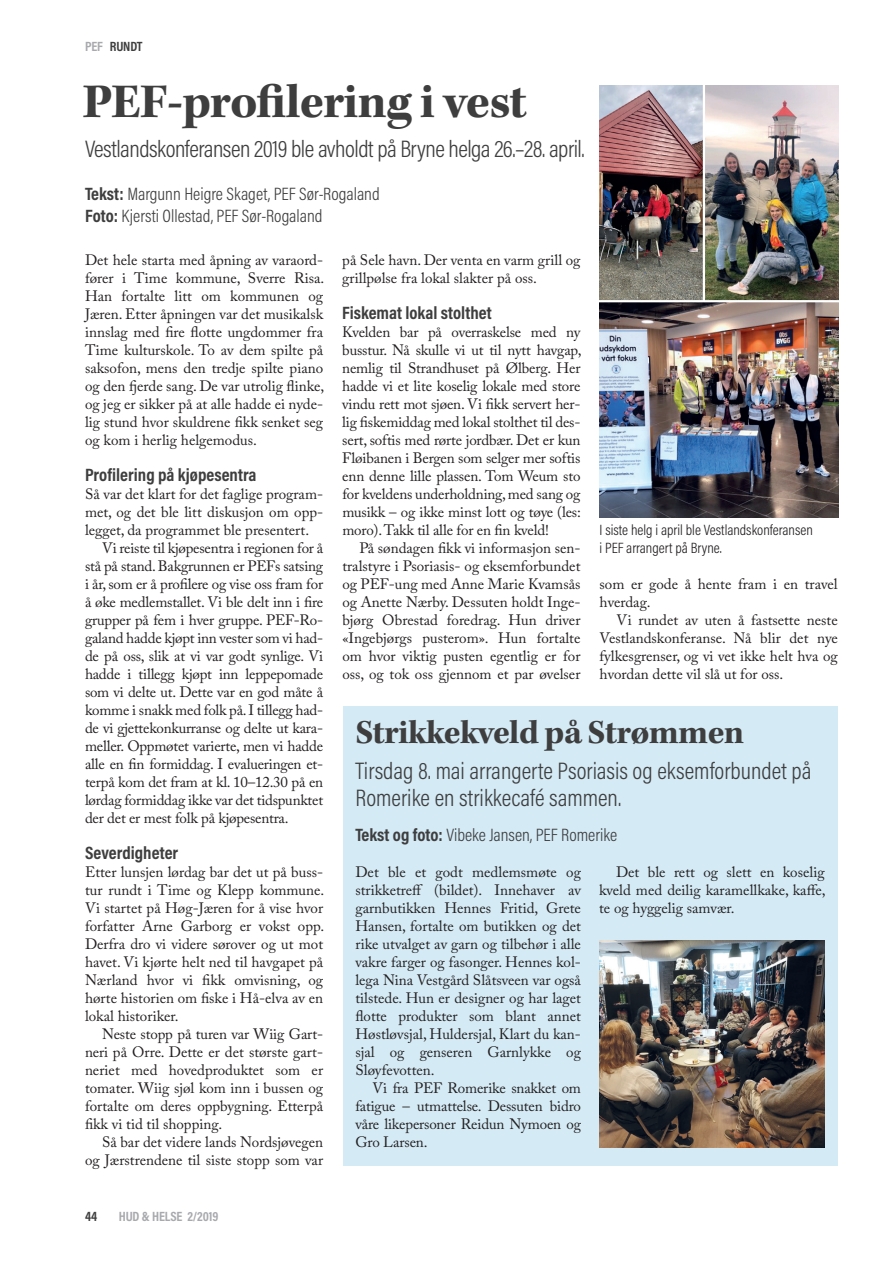
<style>
.page{position:relative;width:893px;height:1263px;background:#fff}
.page>*{position:absolute;margin:0;border:0;box-sizing:border-box;transform-origin:0 0}
.t1{font:700 49.8px "Kepler Std";letter-spacing:-.025em;color:#3e3e3f}
.t2{font:700 34.5px "Kepler Std";letter-spacing:-.025em;color:#3e3e3f}
.t3{font:300 24px/27px "Acumin Pro Cond";letter-spacing:-.005em;color:#3e3e3f}
.t4{font:300 18px/22.2px "Acumin Pro Cond";color:#3e3e3f}
.t5{font:700 18px "Acumin Pro Cond";color:#3e3e3f}
.t6{font:15px/18px "Adobe Caslon Pro";letter-spacing:-.005em;color:#231f20;text-align:justify}
.t7{font:300 15px/17.7px "Acumin Pro Cond";color:#231f20}
.t8{font:700 13.5px "Acumin Pro Cond";letter-spacing:-.01em;color:#a8a9ad}
.t9{font:700 13.5px "Acumin Pro Cond";letter-spacing:-.015em;color:#3e3e3f}
.s1{color:#a8a9ad}
.s2{font-weight:700}
</style>
<div class="page">
<div style="left:343px;top:706px;width:494px;height:460px;background:#d4eaf5"></div>
<img style="left:599px;top:940px;width:226px;height:207px">
<img style="left:600px;top:85px;width:238px;height:432px">
<hr style="left:703px;top:71px;width:2px;height:230px;background:#fff">
<hr style="left:594px;top:300px;width:254px;height:2px;background:#fff">
<p class="t9" style="left:85px;top:37px;width:59px"><span class="s1">PEF</span> RUNDT</p>
<h1 class="t1" style="left:83px;top:73px;width:445px">PEF-profilering i vest</h1>
<h3 class="t3" style="left:85px;top:135px;width:501px">Vestlandskonferansen 2019 ble avholdt på Bryne helga 26.–28. april.</h3>
<p class="t4" style="left:85px;top:183px;width:296px"><span class="s2">Tekst:</span> Margunn Heigre Skaget, PEF Sør-Rogaland<br><span class="s2">Foto:</span> Kjersti Ollestad, PEF Sør-Rogaland</p>
<p class="t6" style="left:85px;top:251px;width:241px">Det hele starta med åpning av varaord&shy;fører i Time kommune, Sverre Risa.<br>Han fortalte litt om kommunen og Jæren. Etter åpningen var det musikalsk innslag med fire flotte ungdommer fra Time kulturskole. To av dem spilte på saksofon, mens den tredje spilte piano og den fjerde sang. De var utrolig flinke, og jeg er sikker på at alle hadde ei nyde&shy;lig stund hvor skuldrene fikk senket seg og kom i herlig helgemodus.</p>
<p class="t5" style="left:85px;top:463px;width:173px">Profilering på kjøpesentra</p>
<p class="t6" style="left:85px;top:485px;width:240px">Så var det klart for det faglige program-</p>
<p class="t6" style="left:85px;top:503px;width:240px">met, og det ble litt diskusjon om opp-</p>
<p class="t6" style="left:85px;top:521px;width:226px">legget, da programmet ble presentert.</p>
<p class="t6" style="left:102px;top:539px;width:223px">Vi reiste til kjøpesentra i regionen for å</p>
<p class="t6" style="left:85px;top:557px;width:240px">stå på stand. Bakgrunnen er PEFs satsing</p>
<p class="t6" style="left:85px;top:575px;width:240px">i år, som er å profilere og vise oss fram for</p>
<p class="t6" style="left:85px;top:593px;width:240px">å øke medlemstallet. Vi ble delt inn i fire</p>
<p class="t6" style="left:85px;top:611px;width:240px">grupper på fem i hver gruppe. PEF-Ro-</p>
<p class="t6" style="left:85px;top:629px;width:240px">galand hadde kjøpt inn vester som vi had-</p>
<p class="t6" style="left:85px;top:647px;width:240px">de på oss, slik at vi var godt synlige. Vi</p>
<p class="t6" style="left:85px;top:665px;width:240px">hadde i tillegg kjøpt inn leppepomade</p>
<p class="t6" style="left:85px;top:683px;width:240px">som vi delte ut. Dette var en god måte å</p>
<p class="t6" style="left:85px;top:701px;width:240px">komme i snakk med folk på. I tillegg had-</p>
<p class="t6" style="left:85px;top:719px;width:240px">de vi gjettekonkurranse og delte ut kara-</p>
<p class="t6" style="left:85px;top:737px;width:240px">meller. Oppmøtet varierte, men vi hadde</p>
<p class="t6" style="left:85px;top:755px;width:240px">alle en fin formiddag. I evalueringen et-</p>
<p class="t6" style="left:85px;top:773px;width:240px">terpå kom det fram at kl. 10–12.30 på en</p>
<p class="t6" style="left:85px;top:791px;width:240px">lørdag formiddag ikke var det tidspunktet</p>
<p class="t6" style="left:85px;top:809px;width:205px">der det er mest folk på kjøpesentra.</p>
<p class="t5" style="left:85px;top:841px;width:95px">Severdigheter</p>
<p class="t6" style="left:85px;top:863px;width:241px">Etter lunsjen lørdag bar det ut på buss&shy;tur rundt i Time og Klepp kommune.<br>Vi startet på Høg-Jæren for å vise hvor forfatter Arne Garborg er vokst opp.<br>Derfra dro vi videre sørover og ut mot havet. Vi kjørte helt ned til havgapet på Nærland hvor vi fikk omvisning, og hørte historien om fiske i Hå-elva av en lokal historiker.</p>
<p class="t6" style="left:85px;top:1025px;width:240px;text-indent:17px">Neste stopp på turen var Wiig Gart&shy;neri på Orre. Dette er det største gart&shy;neriet med hovedproduktet som er tomater. Wiig sjøl kom inn i bussen og fortalte om deres oppbygning. Etterpå fikk vi tid til shopping.</p>
<p class="t6" style="left:85px;top:1133px;width:240px;text-align:right">Så bar det videre lands Nordsjøvegen og Jærstrendene til siste stopp som var</p>
<p class="t9" style="left:85px;top:1208px;width:14px">44</p>
<p class="t8" style="left:119px;top:1208px;width:101px">HUD &amp; HELSE 2/2019</p>
<p class="t6" style="left:342px;top:251px;width:240px">på Sele havn. Der venta en varm grill og grillpølse fra lokal slakter på oss.</p>
<p class="t5" style="left:342px;top:301px;width:151px">Fiskemat lokal stolthet</p>
<p class="t6" style="left:342px;top:323px;width:241px">Kvelden bar på overraskelse med ny busstur. Nå skulle vi ut til nytt havgap, nemlig til Strandhuset på Ølberg. Her hadde vi et lite koselig lokale med store vindu rett mot sjøen. Vi fikk servert her&shy;lig fiskemiddag med lokal stolthet til des&shy;sert, softis med rørte jordbær. Det er kun Fløibanen i Bergen som selger mer softis enn denne lille plassen. Tom Weum sto for kveldens underholdning, med sang og musikk – og ikke minst lott og tøye (les: moro). Takk til alle for en fin kveld!</p>
<p class="t6" style="left:342px;top:539px;width:240px;text-indent:17px">På søndagen fikk vi informasjon sen&shy;tralstyre i Psoriasis- og eksemforbundet og PEF-ung med Anne Marie Kvamsås og Anette Nærby. Dessuten holdt Inge&shy;bjørg Obrestad foredrag. Hun driver «Ingebjørgs pusterom». Hun fortalte om hvor viktig pusten egentlig er for oss, og tok oss gjennom et par øvelser</p>
<p class="t7" style="left:600px;top:521px;width:215px">I siste helg i april ble Vestlandskonferansen i PEF arrangert på Bryne.</p>
<p class="t6" style="left:600px;top:575px;width:240px">som er gode å hente fram i en travel hverdag.</p>
<p class="t6" style="left:600px;top:611px;width:240px;text-indent:17px">Vi rundet av uten å fastsette neste Vestlandskonferanse. Nå blir det nye fylkesgrenser, og vi vet ikke helt hva og hvordan dette vil slå ut for oss.</p>
<h2 class="t2" style="left:355px;top:713px;width:390px">Strikkekveld på Strømmen</h2>
<h3 class="t3" style="left:355px;top:756px;width:457px">Tirsdag 8. mai arrangerte Psoriasis og eksemforbundet på<br>Romerike en strikkecafé sammen.</h3>
<p class="t4" style="left:355px;top:823px;width:263px"><span class="s2">Tekst og foto:</span> Vibeke Jansen, PEF Romerike</p>
<p class="t6" style="left:355px;top:863px;width:227px">Det ble et godt medlemsmøte og strikketreff (bildet). Innehaver av garnbutikken Hennes Fritid, Grete Hansen, fortalte om butikken og det rike utvalget av garn og tilbehør i alle vakre farger og fasonger. Hennes kol&shy;lega Nina Vestgård Slåtsveen var også tilstede. Hun er designer og har laget flotte produkter som blant annet Høstløvsjal, Huldersjal, Klart du kan&shy;sjal og genseren Garnlykke og Sløyfevotten.</p>
<p class="t6" style="left:355px;top:1079px;width:227px;text-indent:17px">Vi fra PEF Romerike snakket om fatigue – utmattelse. Dessuten bidro våre likepersoner Reidun Nymoen og Gro Larsen.</p>
<p class="t6" style="left:599px;top:863px;width:228px;text-indent:17px">Det ble rett og slett en koselig kveld med deilig karamellkake, kaffe, te og hyggelig samvær.</p>
</div>
